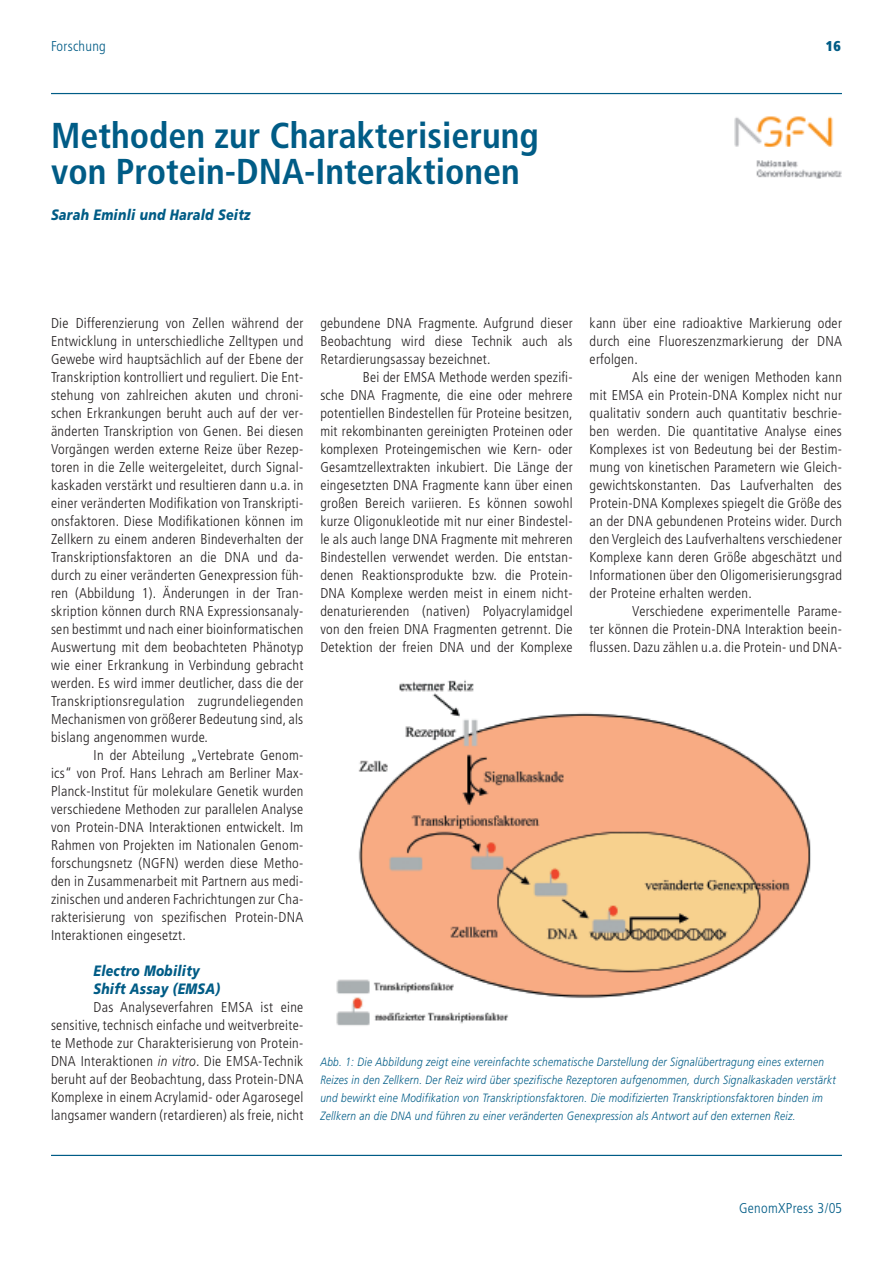
<style>
.page{position:relative;width:893px;height:1263px;background:#fff}
.page>*{position:absolute;margin:0;border:0;box-sizing:border-box;transform-origin:0 0}
.t1{font:700 condensed 36px/36px "Frutiger LT";color:#005c86}
.t2{font:italic 900 15px/18px "Frutiger LT";letter-spacing:.02em;color:#005c86;scale:.83 1}
.t3{font:italic 900 15px "Frutiger LT";letter-spacing:.02em;color:#005c86;scale:.84 1}
.t4{font:300 condensed 14.25px/18px "Frutiger LT";letter-spacing:.02em;color:#231f20;text-align:justify}
.t5{font:300 condensed 14.25px "Frutiger LT";letter-spacing:.02em;color:#005c86}
.t6{font:900 condensed 14.25px "Frutiger LT";color:#005c86}
.t7{font:italic 300 12px/18px "Frutiger LT";letter-spacing:.03em;color:#005c86;scale:.84 1}
.s1{font-style:italic;font-stretch:normal}
</style>
<div class="page">
<hr style="left:51px;top:93px;width:791px;height:1px;background:#005c86">
<hr style="left:51px;top:1155px;width:791px;height:1px;background:#005c86">
<img style="left:336px;top:680px;width:475px;height:346px">
<img style="left:735px;top:116px;width:106px;height:63px">
<p class="t5" style="left:51px;top:40px;width:56px">Forschung</p>
<p class="t6" style="left:826px;top:40px;width:17px">16</p>
<h1 class="t1" style="left:51px;top:120px;width:489px">Methoden zur Charakterisierung von Protein-DNA-Interaktionen</h1>
<p class="t3" style="left:51px;top:208px;width:239px">Sarah Eminli und Harald Seitz</p>
<p class="t4" style="left:51px;top:315px;width:254px">Die Differenzierung von Zellen während der Entwicklung in unterschiedliche Zelltypen und Gewebe wird hauptsächlich auf der Ebene der Transkription kontrolliert und reguliert. Die Ent&shy;stehung von zahlreichen akuten und chroni&shy;schen Erkrankungen beruht auch auf der ver&shy;änderten Transkription von Genen. Bei diesen Vorgängen werden externe Reize über Rezep&shy;toren in die Zelle weitergeleitet, durch Signal&shy;kaskaden verstärkt und resultieren dann u.a. in einer veränderten Modifikation von Transkripti&shy;onsfaktoren. Diese Modifikationen können im Zellkern zu einem anderen Bindeverhalten der Transkriptionsfaktoren an die DNA und da&shy;durch zu einer veränderten Genexpression füh&shy;ren (Abbildung 1). Änderungen in der Tran&shy;skription können durch RNA Expressionsanaly&shy;sen bestimmt und nach einer bioinformatischen Auswertung mit dem beobachteten Phänotyp wie einer Erkrankung in Verbindung gebracht werden. Es wird immer deutlicher, dass die der Transkriptionsregulation zugrundeliegenden Mechanismen von größerer Bedeutung sind, als bislang angenommen wurde.</p>
<p class="t4" style="left:51px;top:747px;width:254px;text-indent:43px">In der Abteilung „Vertebrate Genom&shy;ics“ von Prof. Hans Lehrach am Berliner Max-Planck-Institut für molekulare Genetik wurden verschiedene Methoden zur parallelen Analyse von Protein-DNA Interaktionen entwickelt. Im Rahmen von Projekten im Nationalen Genom&shy;forschungsnetz (NGFN) werden diese Metho&shy;den in Zusammenarbeit mit Partnern aus medi&shy;zinischen und anderen Fachrichtungen zur Cha&shy;rakterisierung von spezifischen Protein-DNA Interaktionen eingesetzt.</p>
<p class="t2" style="left:94px;top:962px;width:154px">Electro Mobility<br>Shift Assay (EMSA)</p>
<p class="t4" style="left:51px;top:999px;width:254px;text-indent:43px">Das Analyseverfahren EMSA ist eine sensitive, technisch einfache und weitverbreite&shy;te Methode zur Charakterisierung von Protein-DNA Interaktionen <span class="s1">in vitro</span>. Die EMSA-Technik beruht auf der Beobachtung, dass Protein-DNA Komplexe in einem Acrylamid- oder Agarosegel langsamer wandern (retardieren) als freie, nicht</p>
<p class="t4" style="left:320px;top:315px;width:254px">gebundene DNA Fragmente. Aufgrund dieser Beobachtung wird diese Technik auch als Retardierungsassay bezeichnet.</p>
<p class="t4" style="left:320px;top:369px;width:254px;text-indent:43px">Bei der EMSA Methode werden spezifi&shy;sche DNA Fragmente, die eine oder mehrere potentiellen Bindestellen für Proteine besitzen, mit rekombinanten gereinigten Proteinen oder komplexen Proteingemischen wie Kern- oder Gesamtzellextrakten inkubiert. Die Länge der eingesetzten DNA Fragmente kann über einen großen Bereich variieren. Es können sowohl kurze Oligonukleotide mit nur einer Bindestel&shy;le als auch lange DNA Fragmente mit mehreren Bindestellen verwendet werden. Die entstan&shy;denen Reaktionsprodukte bzw. die Protein-DNA Komplexe werden meist in einem nicht&shy;denaturierenden (nativen) Polyacrylamidgel von den freien DNA Fragmenten getrennt. Die Detektion der freien DNA und der Komplexe</p>
<p class="t4" style="left:590px;top:315px;width:254px">kann über eine radioaktive Markierung oder durch eine Fluoreszenzmarkierung der DNA erfolgen.</p>
<p class="t4" style="left:590px;top:369px;width:254px;text-indent:43px">Als eine der wenigen Methoden kann mit EMSA ein Protein-DNA Komplex nicht nur qualitativ sondern auch quantitativ beschrie&shy;ben werden. Die quantitative Analyse eines Komplexes ist von Bedeutung bei der Bestim&shy;mung von kinetischen Parametern wie Gleich&shy;gewichtskonstanten. Das Laufverhalten des Protein-DNA Komplexes spiegelt die Größe des an der DNA gebundenen Proteins wider. Durch den Vergleich des Laufverhaltens verschiedener Komplexe kann deren Größe abgeschätzt und Informationen über den Oligomerisierungsgrad der Proteine erhalten werden.</p>
<p class="t4" style="left:590px;top:603px;width:254px;text-indent:43px">Verschiedene experimentelle Parame&shy;ter können die Protein-DNA Interaktion beein&shy;flussen. Dazu zählen u.a. die Protein- und DNA-</p>
<p class="t7" style="left:320px;top:1053px;width:615px">Abb. 1: Die Abbildung zeigt eine vereinfachte schematische Darstellung der Signalübertragung eines externen Reizes in den Zellkern. Der Reiz wird über spezifische Rezeptoren aufgenommen, durch Signalkaskaden verstärkt und bewirkt eine Modifikation von Transkriptionsfaktoren. Die modifizierten Transkriptionsfaktoren binden im Zellkern an die DNA und führen zu einer veränderten Genexpression als Antwort auf den externen Reiz.</p>
<p class="t5" style="left:739px;top:1202px;width:104px">GenomXPress 3/05</p>
</div>
